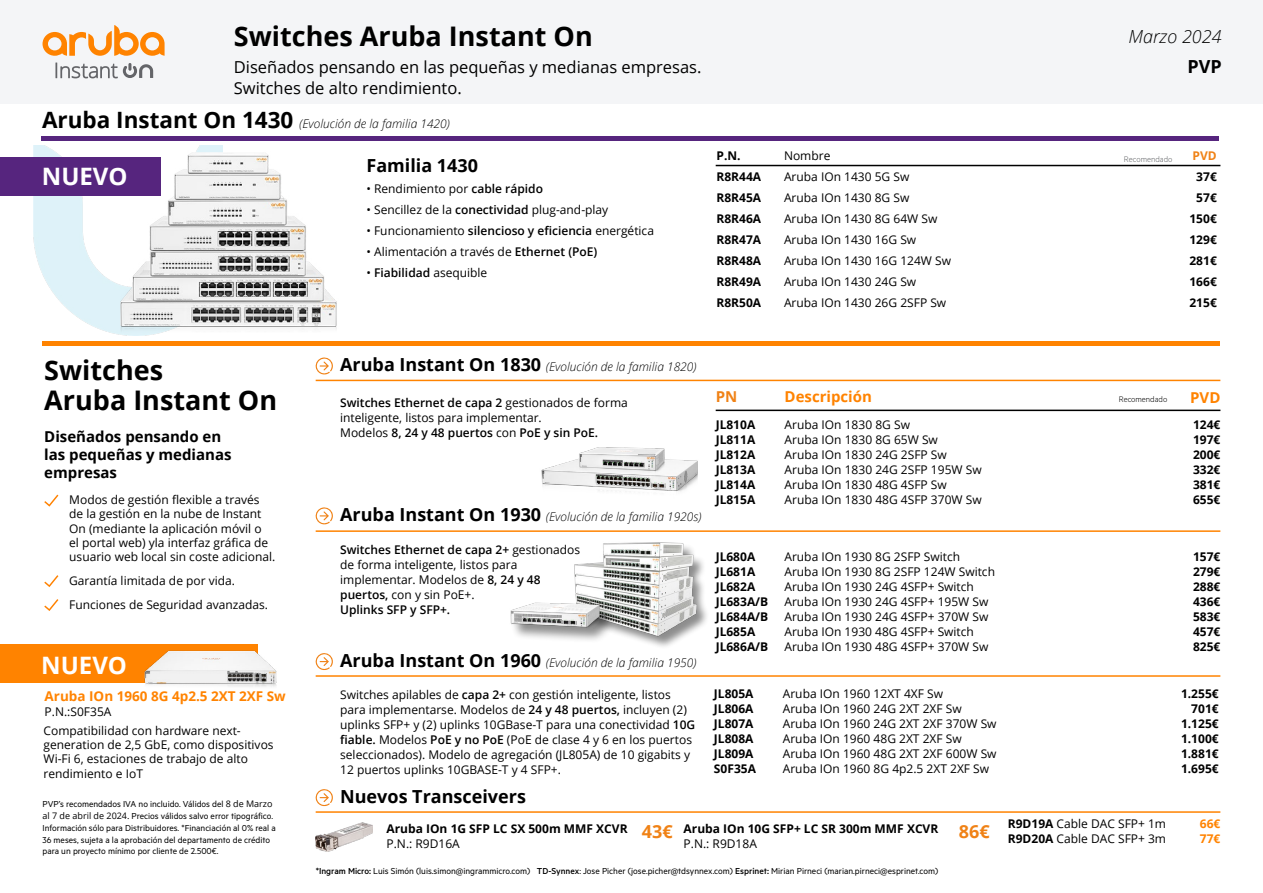
<style>
.page{position:relative;width:1263px;height:893px;background:#fff}
.page>*{position:absolute;margin:0;border:0;box-sizing:border-box;transform-origin:0 0}
.t1{font:700 27px/30px "Open Sans";color:#000}
.t2{font:700 24px "Open Sans";color:#fff}
.t3{font:700 18px "Open Sans";color:#000}
.t4{font:italic 300 18px "Open Sans";color:#000}
.t5{font:700 18px "Open Sans";color:#f08216}
.t6{font:16.5px/21px "Open Sans";color:#000}
.t7{font:700 15px/18px "Open Sans";color:#000}
.t8{font:700 15px "Open Sans";color:#ff8300}
.t9{font:700 15px "Open Sans";color:#f08216}
.t10{font:700 13.5px "Open Sans";color:#ff8300}
.t11{font:12px/15px "Open Sans";color:#000}
.t12{font:700 12px/15px "Open Sans";color:#000}
.t13{font:italic 300 12px "Open Sans";color:#000}
.t14{font:700 12px "Open Sans";color:#ff8300}
.t15{font:700 12px "Open Sans";color:#f08216}
.t16{font:9.75px/11.7px "Metric";color:#000}
.t17{font:300 9px "Metric";color:#000}
.t18{font:300 9px "Metric";color:#646669}
.s1{font-weight:700;font-style:normal;font-size:22.5px}
.s2{font-weight:600}
.s3{font-weight:700;font-style:normal;font-size:18px}
.s4{font-family:"Open Sans";font-size:9px}
.s5{font-size:18px;color:#f08216}
.s6{font-weight:400}
.s7{font-weight:500}
.s8{font-weight:700}
</style>
<div class="page">
<div style="left:0;top:0;width:1263px;height:103px;background:#f4f5f7"></div>
<svg style="left:43px;top:25px;width:122px;height:31px"></svg>
<svg style="left:55px;top:63px;width:98px;height:15px"></svg>
<div style="left:43px;top:341px;width:1177px;height:5px;background:#ff8300"></div>
<hr style="left:716px;top:410px;width:504px;height:1px;background:#000">
<hr style="left:716px;top:165px;width:504px;height:1px;background:#000">
<div style="left:575px;top:543px;width:135px;height:106px;background:#000;opacity:.45"></div>
<img style="left:574px;top:542px;width:131px;height:94px">
<div style="left:511px;top:604px;width:105px;height:41px;background:#000;opacity:.45"></div>
<img style="left:510px;top:596px;width:95px;height:38px">
<hr style="left:316px;top:530px;width:904px;height:2px;background:#ff8300">
<hr style="left:316px;top:675px;width:904px;height:2px;background:#ff8300">
<hr style="left:316px;top:811px;width:904px;height:2px;background:#ff8300">
<hr style="left:316px;top:380px;width:904px;height:1px;background:#ff8300">
<svg style="left:315px;top:357px;width:18px;height:18px"></svg>
<svg style="left:315px;top:507px;width:18px;height:18px"></svg>
<svg style="left:315px;top:653px;width:18px;height:17px"></svg>
<svg style="left:315px;top:789px;width:18px;height:17px"></svg>
<img style="left:316px;top:822px;width:57px;height:29px">
<img style="left:541px;top:447px;width:157px;height:45px">
<img style="left:33px;top:146px;width:190px;height:189px">
<hr style="left:42px;top:136px;width:1177px;height:4px;background:#56257e">
<img style="left:103px;top:148px;width:234px;height:185px">
<div style="left:0;top:157px;width:160px;height:39px;background:#56257e"></div>
<svg style="left:44px;top:495px;width:14px;height:12px"></svg>
<svg style="left:44px;top:575px;width:14px;height:12px"></svg>
<svg style="left:44px;top:599px;width:14px;height:12px"></svg>
<div style="left:0;top:644px;width:258px;height:39px;background:#ff8300"></div>
<img style="left:144px;top:650px;width:133px;height:37px">
<h1 class="t1" style="left:234px;top:20px;width:360px">Switches Aruba Instant On</h1>
<h3 class="t6" style="left:234px;top:56px;width:469px">Diseñados pensando en las pequeñas y medianas empresas.<br>Switches de alto rendimiento.</h3>
<p class="t13" style="left:42px;top:115px;width:409px"><span class="s1">Aruba Instant On 1430</span> (Evolución de la familia 1420)</p>
<h3 class="t3" style="left:366px;top:153px;width:113px">Familia 1430</h3>
<p class="t11" style="left:366px;top:181px;width:178px">• Rendimiento por <span class="s2">cable rápido</span></p>
<p class="t11" style="left:366px;top:202px;width:243px">• Sencillez de la <span class="s2">conectividad</span> plug-and-play</p>
<p class="t11" style="left:366px;top:223px;width:289px">• Funcionamiento <span class="s2">silencioso y eficiencia</span> energética</p>
<p class="t11" style="left:366px;top:244px;width:232px">• Alimentación a través de <span class="s2">Ethernet (PoE)</span></p>
<p class="t11" style="left:366px;top:265px;width:122px">• <span class="s2">Fiabilidad</span> asequible</p>
<h2 class="t2" style="left:42px;top:160px;width:87px">NUEVO</h2>
<h3 class="t4" style="left:1128px;top:24px;width:95px">Marzo 2024</h3>
<h3 class="t3" style="left:1187px;top:54px;width:36px">PVP</h3>
<p class="t12" style="left:716px;top:145px;width:46px;line-height:21px">P.N.<br>R8R44A<br>R8R45A<br>R8R46A<br>R8R47A<br>R8R48A<br>R8R49A<br>R8R50A</p>
<p class="t11" style="left:784px;top:145px;width:169px;line-height:21px">Nombre<br>Aruba IOn 1430 5G Sw<br>Aruba IOn 1430 8G Sw<br>Aruba IOn 1430 8G 64W Sw<br>Aruba IOn 1430 16G Sw<br>Aruba IOn 1430 16G 124W Sw<br>Aruba IOn 1430 24G Sw<br>Aruba IOn 1430 26G 2SFP Sw</p>
<p class="t15" style="left:1192px;top:147px;width:26px">PVD</p>
<p class="t18" style="left:1124px;top:154px;width:50px">Recomendado</p>
<p class="t12" style="left:1189px;top:165px;width:29px;line-height:21px;text-align:center">37€<br>57€<br>150€<br>129€<br>281€<br>166€<br>215€</p>
<h1 class="t1" style="left:44px;top:354px;width:234px">Switches<br>Aruba Instant On</h1>
<p class="t7" style="left:44px;top:427px;width:189px">Diseñados pensando en las pequeñas y medianas empresas</p>
<p class="t11" style="left:69px;top:492px;width:208px;line-height:14.4px">Modos de gestión flexible a través de la gestión en la nube de Instant On (mediante la aplicación móvil o<br>el portal web) yla interfaz gráfica de usuario web local sin coste adicional.</p>
<p class="t11" style="left:69px;top:569px;width:200px;line-height:24px">Garantía limitada de por vida.<br>Funciones de Seguridad avanzadas.</p>
<h2 class="t2" style="left:41px;top:648px;width:87px">NUEVO</h2>
<p class="t13" style="left:340px;top:359px;width:358px"><span class="s3">Aruba Instant On 1830</span> (Evolución de la familia 1820)</p>
<p class="t11" style="left:340px;top:394px;width:289px"><span class="s2">Switches Ethernet de capa 2</span> gestionados de forma inteligente, listos para implementar.<br>Modelos <span class="s2">8, 24 y 48 puertos</span> con <span class="s2">PoE y sin PoE.</span></p>
<p class="t13" style="left:340px;top:509px;width:363px"><span class="s3">Aruba Instant On 1930</span> (Evolución de la familia 1920s)</p>
<p class="t11" style="left:340px;top:542px;width:242px"><span class="s2">Switches Ethernet de capa 2+</span> gestionados de forma inteligente, listos para implementar. Modelos de <span class="s2">8, 24 y 48 puertos,</span> con y sin PoE+.<br><span class="s2">Uplinks SFP y SFP+.</span></p>
<p class="t13" style="left:340px;top:654px;width:358px"><span class="s3">Aruba Instant On 1960</span> (Evolución de la familia 1950)</p>
<p class="t9" style="left:716px;top:386px;width:23px">PN</p>
<p class="t12" style="left:716px;top:417px;width:41px;text-align:justify">JL810A JL811A JL812A JL813A JL814A JL815A</p>
<p class="t12" style="left:716px;top:549px;width:54px">JL680A<br>JL681A<br>JL682A<br>JL683A/B<br>JL684A/B<br>JL685A<br>JL686A/B</p>
<p class="t8" style="left:784px;top:386px;width:89px">Descripción</p>
<p class="t11" style="left:784px;top:417px;width:199px">Aruba IOn 1830 8G Sw<br>Aruba IOn 1830 8G 65W Sw<br>Aruba IOn 1830 24G 2SFP Sw<br>Aruba IOn 1830 24G 2SFP 195W Sw<br>Aruba IOn 1830 48G 4SFP Sw<br>Aruba IOn 1830 48G 4SFP 370W Sw</p>
<p class="t11" style="left:784px;top:549px;width:212px">Aruba IOn 1930 8G 2SFP Switch<br>Aruba IOn 1930 8G 2SFP 124W Switch<br>Aruba IOn 1930 24G 4SFP+ Switch<br>Aruba IOn 1930 24G 4SFP+ 195W Sw<br>Aruba IOn 1930 24G 4SFP+ 370W Sw<br>Aruba IOn 1930 48G 4SFP+ Switch<br>Aruba IOn 1930 48G 4SFP+ 370W Sw</p>
<p class="t17" style="left:1119px;top:394px;width:50px">Recomendado</p>
<p class="t8" style="left:1190px;top:386px;width:32px">PVD</p>
<p class="t12" style="left:1193px;top:417px;width:29px;text-align:justify">124€ 197€ 200€ 332€ 381€ 655€</p>
<p class="t12" style="left:1193px;top:549px;width:29px;text-align:justify">157€ 279€ 288€ 436€ 583€ 457€ 825€</p>
<p class="t10" style="left:45px;top:687px;width:243px">Aruba IOn 1960 8G 4p2.5 2XT 2XF Sw</p>
<p class="t11" style="left:45px;top:704px;width:68px">P.N.:S0F35A</p>
<p class="t11" style="left:44px;top:723px;width:232px;line-height:14.4px">Compatibilidad con hardware next&shy;generation de 2,5 GbE, como dispositivos Wi-Fi 6, estaciones de trabajo de alto rendimiento e IoT</p>
<p class="t11" style="left:340px;top:687px;width:357px">Switches apilables de <span class="s2">capa 2+</span> con gestión inteligente, listos para implementarse. Modelos de <span class="s2">24 y 48 puertos,</span> incluyen (2) uplinks SFP+ y (2) uplinks 10GBase-T para una conectividad <span class="s2">10G fiable.</span> Modelos <span class="s2">PoE y no PoE</span> (PoE de clase 4 y 6 en los puertos seleccionados). Modelo de agregación (JL805A) de 10 gigabits y 12 puertos uplinks 10GBASE-T y 4 SFP+.</p>
<p class="t11" style="left:783px;top:686px;width:215px">Aruba IOn 1960 12XT 4XF Sw<br>Aruba IOn 1960 24G 2XT 2XF Sw<br>Aruba IOn 1960 24G 2XT 2XF 370W Sw<br>Aruba IOn 1960 48G 2XT 2XF Sw<br>Aruba IOn 1960 48G 2XT 2XF 600W Sw<br>Aruba IOn 1960 8G 4p2.5 2XT 2XF Sw</p>
<p class="t12" style="left:714px;top:686px;width:44px">JL805A<br>JL806A<br>JL807A<br>JL808A<br>JL809A<br>S0F35A</p>
<p class="t12" style="left:1181px;top:686px;width:39px;text-align:right">1.255€<br>701€<br>1.125€<br>1.100€<br>1.881€<br>1.695€</p>
<p class="t16" style="left:43px;top:798px;width:235px">PVP’s recomendados IVA no incluido. Válidos del <span class="s4">8 de Marzo al 7 de abril de 2024.</span> Precios válidos salvo error tipográfico.<br>Información sólo para Distribuidores. *Financiación al 0% real a 36 meses, sujeta a la aprobación del departamento de crédito para un proyecto mínimo por cliente de 2.500€.</p>
<h3 class="t3" style="left:340px;top:784px;width:187px">Nuevos Transceivers</h3>
<p class="t12" style="left:387px;top:821px;width:243px">Aruba IOn 1G SFP LC SX 500m MMF XCVR</p>
<p class="t11" style="left:387px;top:836px;width:75px">P.N.: R9D16A</p>
<p class="t12" style="left:684px;top:821px;width:256px;line-height:14.4px;text-indent:-42px"><span class="s5">43€</span> Aruba IOn 10G SFP+ LC SR 300m MMF XCVR<br><span class="s6">P.N.: R9D18A</span></p>
<p class="t16" style="left:316px;top:864px;width:624px"><span class="s7">*Ingram Micro:</span> Luis Simón (luis.simon@ingrammicro.com) <span class="s7">TD-Synnex</span>: Jose Picher (jose.picher@tdsynnex.com) <span class="s7">Esprinet:</span> Mirian Pirneci (marian.pirneci@esprinet.com)</p>
<h3 class="t5" style="left:959px;top:819px;width:32px">86€</h3>
<p class="t11" style="left:1008px;top:816px;width:160px"><span class="s8">R9D19A</span> Cable DAC SFP+ 1m</p>
<p class="t14" style="left:1200px;top:816px;width:22px">66€</p>
<p class="t11" style="left:1008px;top:831px;width:160px"><span class="s8">R9D20A</span> Cable DAC SFP+ 3m</p>
<p class="t14" style="left:1200px;top:830px;width:22px">77€</p>
</div>
